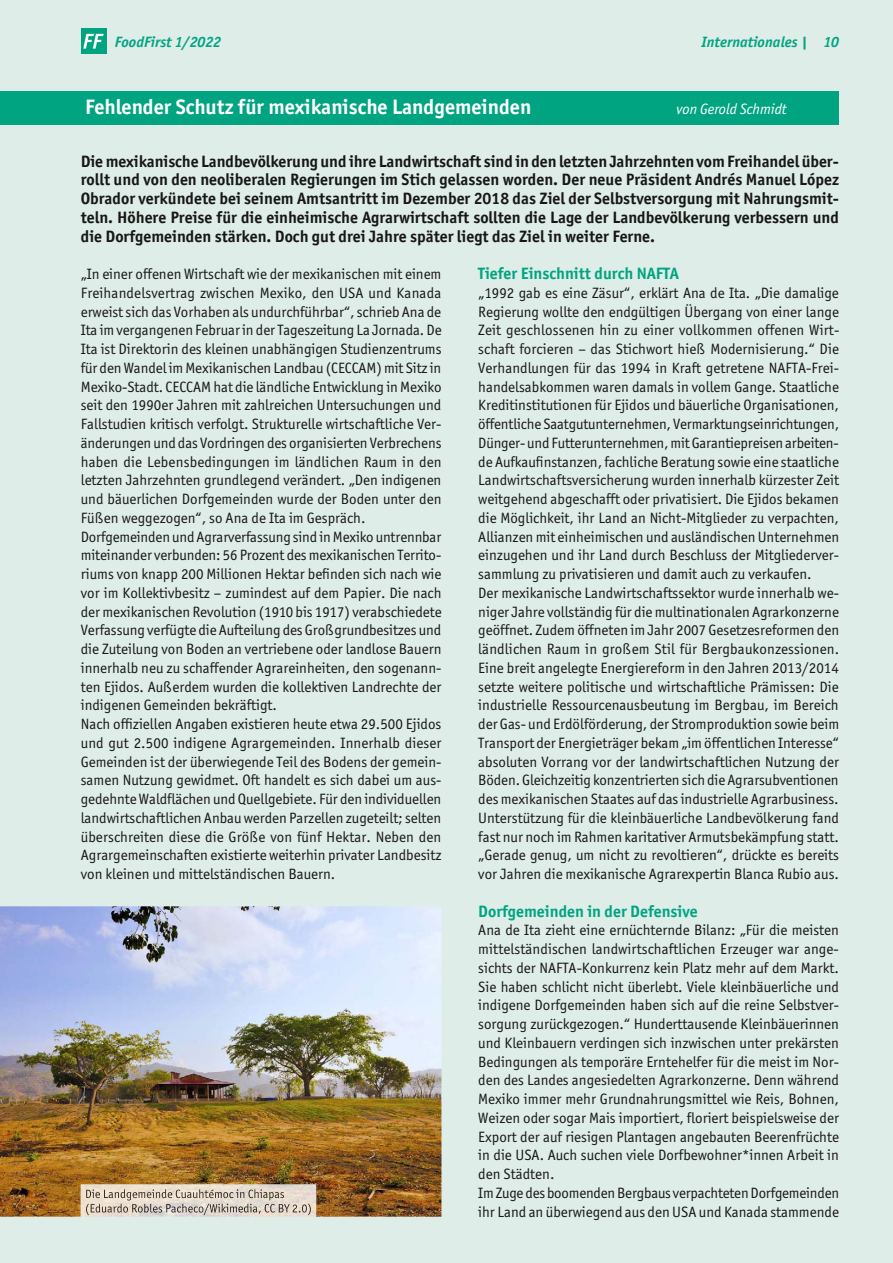
<style>
.page{position:relative;width:893px;height:1263px;background:#deede7}
.page>*{position:absolute;margin:0;border:0;box-sizing:border-box;transform-origin:0 0}
.t1{font:700 21px "Officina Sans ITC";color:#fff}
.t2{font:700 16.5px/18.8px "Officina Sans ITC";color:#181716;text-align:justify}
.t3{font:700 16.5px "Officina Sans ITC";color:#00a481}
.t4{font:15px/18.8px "Officina Sans ITC Boo";color:#181716}
.t5{font:italic 700 15px "Officina Sans ITC";color:#00a481}
.t6{font:15px "Officina Sans ITC Boo It";color:#fff}
</style>
<div class="page">
<img style="left:0;top:906px;width:441px;height:311px">
<img style="left:81px;top:1184px;width:235px;height:33px">
<img style="left:86px;top:1200px;width:198px;height:1px">
<img style="left:86px;top:1189px;width:198px;height:11px">
<img style="left:86px;top:1203px;width:225px;height:1px">
<img style="left:86px;top:1204px;width:225px;height:11px">
<div style="left:81px;top:28px;width:25px;height:26px;background:#00a481"></div>
<svg style="left:83px;top:34px;width:21px;height:15px"></svg>
<div style="left:0;top:91px;width:839px;height:34px;background:#00a481"></div>
<p class="t5" style="left:115px;top:33px;width:108px">FoodFirst 1/2022</p>
<p class="t5" style="left:701px;top:33px;width:139px">Internationales | 10</p>
<h1 class="t1" style="left:85px;top:94px;width:448px">Fehlender schutz für mexikanische Landgemeinden</h1>
<p class="t6" style="left:677px;top:101px;width:112px">von Gerold Schmidt</p>
<p class="t2" style="left:81px;top:151px;width:760px">Die mexikanische Landbevölkerung und ihre Landwirtschaft sind in den letzten Jahrzehnten vom Freihandel über&shy;rollt und von den neoliberalen Regierungen im stich gelassen worden. Der neue Präsident Andrés Manuel López Obrador verkündete bei seinem Amtsantritt im Dezember 2018 das Ziel der selbstversorgung mit Nahrungsmit&shy;teln. höhere Preise für die einheimische Agrarwirtschaft sollten die Lage der Landbevölkerung verbessern und die Dorfgemeinden stärken. Doch gut drei Jahre später liegt das Ziel in weiter Ferne.</p>
<p class="t4" style="left:81px;top:264px;width:362px">„In einer offenen Wirtschaft wie der mexikanischen mit einem Freihandelsvertrag zwischen Mexiko, den USA und Kanada erweist sich das Vorhaben als undurchführbar“, schrieb Ana de Ita im vergangenen Februar in der Tageszeitung La Jornada. De Ita ist Direktorin des kleinen unabhängigen Studienzentrums für den Wandel im Mexikanischen Landbau (CECCAM) mit Sitz in Mexiko-Stadt. CECCAM hat die ländliche Entwicklung in Mexiko seit den 1990er Jahren mit zahlreichen Untersuchungen und Fallstudien kritisch verfolgt. Strukturelle wirtschaftliche Ver&shy;änderungen und das Vordringen des organisierten Verbrechens haben die Lebensbedingungen im ländlichen Raum in den letzten Jahrzehnten grundlegend verändert. „Den indigenen und bäuerlichen Dorfgemeinden wurde der Boden unter den Füßen weggezogen“, so Ana de Ita im Gespräch.<br>Dorfgemeinden und Agrarverfassung sind in Mexiko untrennbar miteinander verbunden: 56 Prozent des mexikanischen Territo&shy;riums von knapp 200 Millionen Hektar befinden sich nach wie vor im Kollektivbesitz – zumindest auf dem Papier. Die nach der mexikanischen Revolution (1910 bis 1917) verabschiedete Verfassung verfügte die Aufteilung des Großgrundbesitzes und die Zuteilung von Boden an vertriebene oder landlose Bauern innerhalb neu zu schaffender Agrareinheiten, den sogenann&shy;ten Ejidos. Außerdem wurden die kollektiven Landrechte der indigenen Gemeinden bekräftigt.<br>Nach offiziellen Angaben existieren heute etwa 29.500 Ejidos und gut 2.500 indigene Agrargemeinden. Innerhalb dieser Gemeinden ist der überwiegende Teil des Bodens der gemein&shy;samen Nutzung gewidmet. Oft handelt es sich dabei um aus&shy;gedehnte Waldflächen und Quellgebiete. Für den individuellen landwirtschaftlichen Anbau werden Parzellen zugeteilt; selten überschreiten diese die Größe von fünf Hektar. Neben den Agrargemeinschaften existierte weiterhin privater Landbesitz von kleinen und mittelständischen Bauern.</p>
<p class="t3" style="left:478px;top:263px;width:202px">tiefer Einschnitt durch NAFtA</p>
<p class="t4" style="left:478px;top:283px;width:362px">„1992 gab es eine Zäsur“, erklärt Ana de Ita. „Die damalige Regierung wollte den endgültigen übergang von einer lange Zeit geschlossenen hin zu einer vollkommen offenen Wirt&shy;schaft forcieren – das Stichwort hieß Modernisierung.“ Die Verhandlungen für das 1994 in Kraft getretene NAFTA-Frei&shy;handelsabkommen waren damals in vollem Gange. Staatliche Kreditinstitutionen für Ejidos und bäuerliche Organisationen, öffentliche Saatgutunternehmen, Vermarktungseinrichtungen, Dünger- und Futterunternehmen, mit Garantiepreisen arbeiten&shy;de Aufkaufinstanzen, fachliche Beratung sowie eine staatliche Landwirtschaftsversicherung wurden innerhalb kürzester Zeit weitgehend abgeschafft oder privatisiert. Die Ejidos bekamen die Möglichkeit, ihr Land an Nicht-Mitglieder zu verpachten, Allianzen mit einheimischen und ausländischen Unternehmen einzugehen und ihr Land durch Beschluss der Mitgliederver&shy;sammlung zu privatisieren und damit auch zu verkaufen.<br>Der mexikanische Landwirtschaftssektor wurde innerhalb we&shy;niger Jahre vollständig für die multinationalen Agrarkonzerne geöffnet. Zudem öffneten im Jahr 2007 Gesetzesreformen den ländlichen Raum in großem Stil für Bergbaukonzessionen.<br>Eine breit angelegte Energiereform in den Jahren 2013/2014 setzte weitere politische und wirtschaftliche Prämissen: Die industrielle Ressourcenausbeutung im Bergbau, im Bereich der Gas- und Erdölförderung, der Stromproduktion sowie beim Transport der Energieträger bekam „im öffentlichen Interesse“ absoluten Vorrang vor der landwirtschaftlichen Nutzung der Böden. Gleichzeitig konzentrierten sich die Agrarsubventionen des mexikanischen Staates auf das industrielle Agrarbusiness.<br>Unterstützung für die kleinbäuerliche Landbevölkerung fand fast nur noch im Rahmen karitativer Armutsbekämpfung statt. „Gerade genug, um nicht zu revoltieren“, drückte es bereits vor Jahren die mexikanische Agrarexpertin Blanca Rubio aus.</p>
<p class="t3" style="left:478px;top:901px;width:221px">Dorfgemeinden in der Defensive</p>
<p class="t4" style="left:478px;top:921px;width:362px">Ana de Ita zieht eine ernüchternde Bilanz: „Für die meisten mittelständischen landwirtschaftlichen Erzeuger war ange&shy;sichts der NAFTA-Konkurrenz kein Platz mehr auf dem Markt.<br>Sie haben schlicht nicht überlebt. Viele kleinbäuerliche und indigene Dorfgemeinden haben sich auf die reine Selbstver&shy;sorgung zurückgezogen.“ Hunderttausende Kleinbäuerinnen und Kleinbauern verdingen sich inzwischen unter prekärsten Bedingungen als temporäre Erntehelfer für die meist im Nor&shy;den des Landes angesiedelten Agrarkonzerne. Denn während Mexiko immer mehr Grundnahrungsmittel wie Reis, Bohnen, Weizen oder sogar Mais importiert, floriert beispielsweise der Export der auf riesigen Plantagen angebauten Beerenfrüchte in die USA. Auch suchen viele Dorfbewohner*innen Arbeit in den Städten.<br>Im Zuge des boomenden Bergbaus verpachteten Dorfgemeinden ihr Land an überwiegend aus den USA und Kanada stammende</p>
</div>
